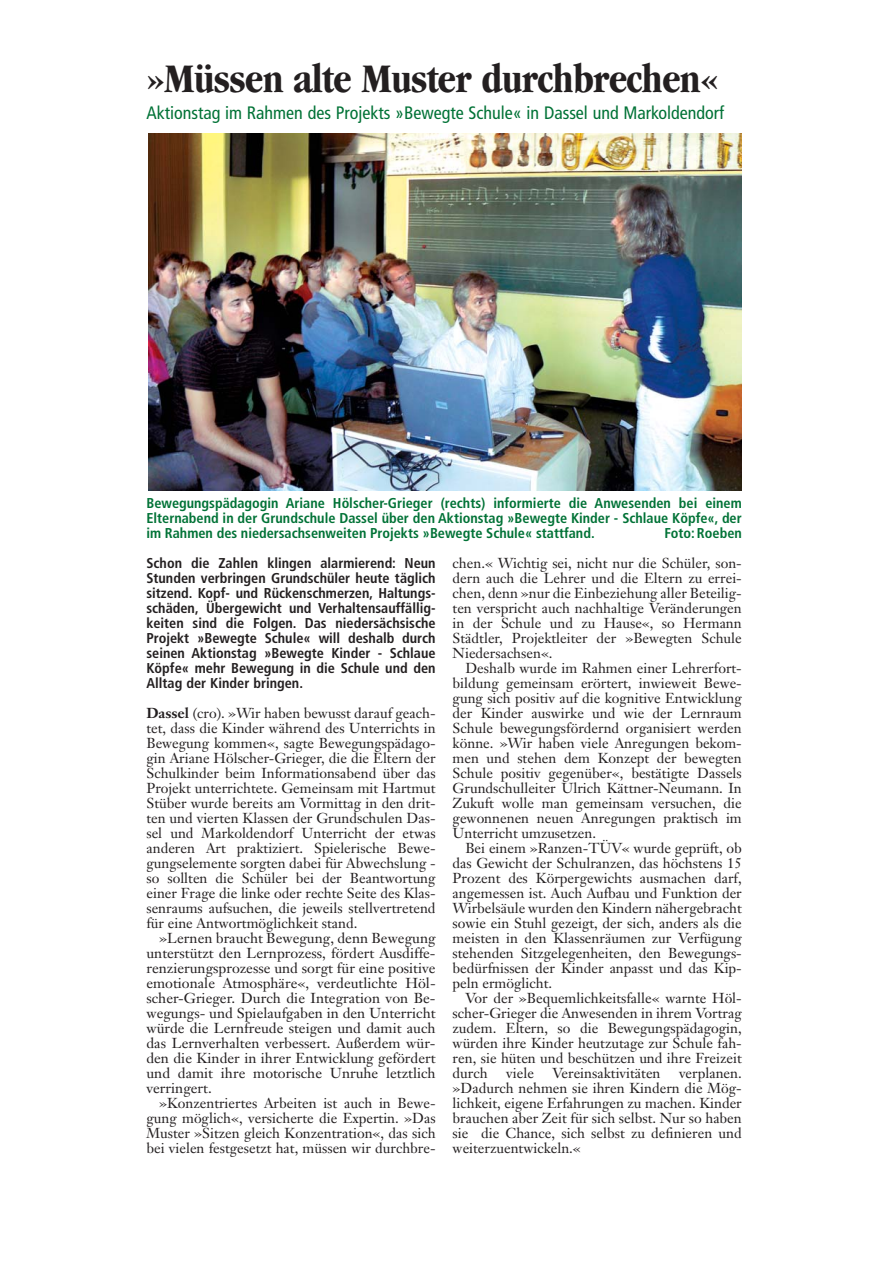
<style>
.page{position:relative;width:893px;height:1263px;background:#fff}
.page>*{position:absolute;margin:0;border:0;box-sizing:border-box;transform-origin:0 0}
.t1{font:700 condensed 42px "Garamond";letter-spacing:-.02em;color:#231f20}
.t2{font:condensed 18px "Frutiger";color:#007236}
.t3{font:14.25px/15px "Janson Text";color:#231f20;text-align:justify}
.t4{font:700 condensed 14.25px/15px "Frutiger";color:#231f20;text-align:justify}
.t5{font:700 condensed 14.25px/15px "Frutiger";color:#007236;text-align:justify}
.s1{font-weight:700}
</style>
<div class="page">
<img style="left:148px;top:133px;width:594px;height:357px">
<h1 class="t1" style="left:146px;top:53px;width:574px">»Müssen alte Muster durchbrechen«</h1>
<p class="t2" style="left:146px;top:105px;width:579px">Aktionstag im Rahmen des Projekts »Bewegte Schule« in Dassel und Markoldendorf</p>
<p class="t5" style="left:146px;top:497px;width:597px">Bewegungspädagogin Ariane Hölscher-Grieger (rechts) informierte die Anwesenden bei einem Elternabend in der Grundschule Dassel über den Aktionstag »Bewegte Kinder - Schlaue Köpfe«, der im Rahmen des niedersachsenweiten Projekts »Bewegte Schule« stattfand.</p>
<p class="t5" style="left:664px;top:527px;width:79px">Foto: Roeben</p>
<p class="t4" style="left:146px;top:557px;width:291px">Schon die Zahlen klingen alarmierend: Neun Stunden verbringen Grundschüler heute täglich sitzend. Kopf- und Rückenschmerzen, Haltungs&shy;schäden, Übergewicht und Verhaltensauffällig&shy;keiten sind die Folgen. Das niedersächsische Projekt »Bewegte Schule« will deshalb durch seinen Aktionstag »Bewegte Kinder - Schlaue Köpfe« mehr Bewegung in die Schule und den Alltag der Kinder bringen.</p>
<p class="t3" style="left:146px;top:707px;width:291px"><span class="s1">Dassel</span> (cro). »Wir haben bewusst darauf geach&shy;tet, dass die Kinder während des Unterrichts in Bewegung kommen«, sagte Bewegungspädago&shy;gin Ariane Hölscher-Grieger, die die Eltern der Schulkinder beim Informationsabend über das Projekt unterrichtete. Gemeinsam mit Hartmut Stüber wurde bereits am Vormittag in den drit&shy;ten und vierten Klassen der Grundschulen Das&shy;sel und Markoldendorf Unterricht der etwas anderen Art praktiziert. Spielerische Bewe&shy;gungselemente sorgten dabei für Abwechslung - so sollten die Schüler bei der Beantwortung einer Frage die linke oder rechte Seite des Klas&shy;senraums aufsuchen, die jeweils stellvertretend für eine Antwortmöglichkeit stand.</p>
<p class="t3" style="left:146px;top:932px;width:291px;text-indent:13px">»Lernen braucht Bewegung, denn Bewegung unterstützt den Lernprozess, fördert Ausdiffe&shy;renzierungsprozesse und sorgt für eine positive emotionale Atmosphäre«, verdeutlichte Höl&shy;scher-Grieger. Durch die Integration von Be&shy;wegungs- und Spielaufgaben in den Unterricht würde die Lernfreude steigen und damit auch das Lernverhalten verbessert. Außerdem wür&shy;den die Kinder in ihrer Entwicklung gefördert und damit ihre motorische Unruhe letztlich verringert.</p>
<p class="t3" style="left:146px;top:1097px;width:291px;text-indent:13px">»Konzentriertes Arbeiten ist auch in Bewe&shy;gung möglich«, versicherte die Expertin. »Das Muster »Sitzen gleich Konzentration«, das sich bei vielen festgesetzt hat, müssen wir durchbre-</p>
<p class="t3" style="left:453px;top:557px;width:291px">chen.« Wichtig sei, nicht nur die Schüler, son&shy;dern auch die Lehrer und die Eltern zu errei&shy;chen, denn »nur die Einbeziehung aller Beteilig&shy;ten verspricht auch nachhaltige Veränderungen in der Schule und zu Hause«, so Hermann Städtler, Projektleiter der »Bewegten Schule Niedersachsen«.</p>
<p class="t3" style="left:453px;top:662px;width:291px;text-indent:13px">Deshalb wurde im Rahmen einer Lehrerfort&shy;bildung gemeinsam erörtert, inwieweit Bewe&shy;gung sich positiv auf die kognitive Entwicklung der Kinder auswirke und wie der Lernraum Schule bewegungsfördernd organisiert werden könne. »Wir haben viele Anregungen bekom&shy;men und stehen dem Konzept der bewegten Schule positiv gegenüber«, bestätigte Dassels Grundschulleiter Ulrich Kättner-Neumann. In Zukuft wolle man gemeinsam versuchen, die gewonnenen neuen Anregungen praktisch im Unterricht umzusetzen.</p>
<p class="t3" style="left:453px;top:842px;width:291px;text-indent:13px">Bei einem »Ranzen-TÜV« wurde geprüft, ob das Gewicht der Schulranzen, das höchstens 15<br>Prozent des Körpergewichts ausmachen darf, angemessen ist. Auch Aufbau und Funktion der Wirbelsäule wurden den Kindern nähergebracht sowie ein Stuhl gezeigt, der sich, anders als die meisten in den Klassenräumen zur Verfügung stehenden Sitzgelegenheiten, den Bewegungs&shy;bedürfnissen der Kinder anpasst und das Kip&shy;peln ermöglicht.</p>
<p class="t3" style="left:453px;top:992px;width:291px;text-indent:13px">Vor der »Bequemlichkeitsfalle« warnte Höl&shy;scher-Grieger die Anwesenden in ihrem Vortrag zudem. Eltern, so die Bewegungspädagogin, würden ihre Kinder heutzutage zur Schule fah&shy;ren, sie hüten und beschützen und ihre Freizeit durch</p>
<p class="t3" style="left:453px;top:1067px;width:291px;text-indent:226px">verplanen. »Dadurch nehmen sie ihren Kindern die Mög&shy;lichkeit, eigene Erfahrungen zu machen. Kinder brauchen aber Zeit für sich selbst. Nur so haben sie die Chance, sich selbst zu definieren und weiterzuentwickeln.«</p>
<p class="t3" style="left:506px;top:1067px;width:29px">viele</p>
<p class="t3" style="left:552px;top:1067px;width:110px">Vereinsaktivitäten</p>
</div>
